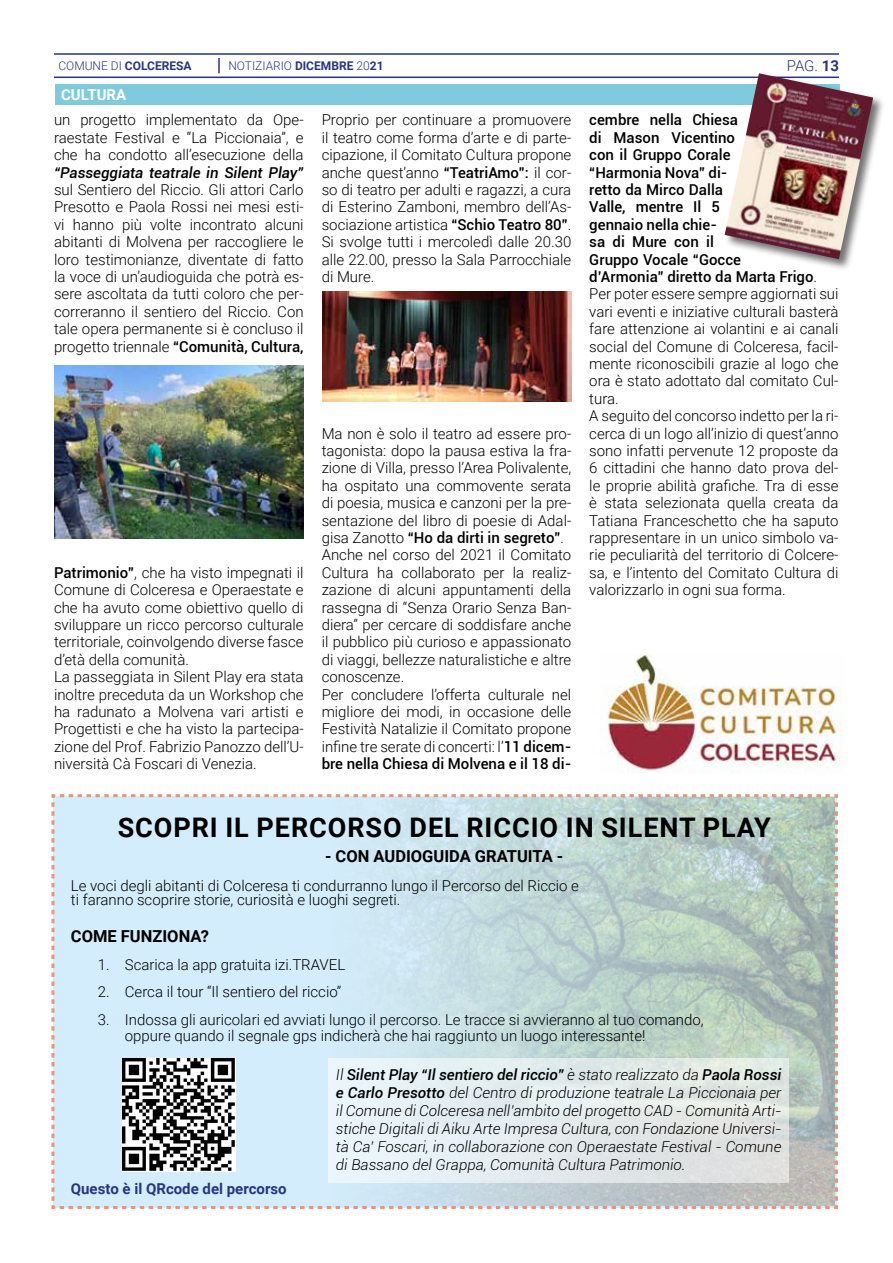
<style>
.page{position:relative;width:893px;height:1263px;background:#fff}
.page>*{position:absolute;margin:0;border:0;box-sizing:border-box;transform-origin:0 0}
.t1{font:700 27px "Roboto";letter-spacing:.035em;color:#000}
.t2{font:700 16.5px "Roboto";color:#000}
.t3{font:300 15px/17.4px "Roboto";color:#000}
.t4{font:italic 300 15px/18px "Roboto";color:#000;text-align:justify}
.t5{font:italic 500 15px "Roboto";color:#000}
.t6{font:700 15px "Roboto";color:#283583}
.t7{font:700 15px "Roboto";color:#fff}
.t8{font:300 15px "Roboto";color:#283583}
.t9{font:300 12px "Roboto";color:#283583}
.t10{font:700 12px "Roboto";color:#283583}
.s1{font-weight:300}
.s2{font-weight:700}
.s3{font-weight:500}
</style>
<div class="page">
<svg style="left:218px;top:58px;width:2px;height:15px"></svg>
<hr style="left:54px;top:53px;width:785px;height:2px;background:#283583">
<hr style="left:54px;top:77px;width:785px;height:1px;background:#283583">
<div style="left:51px;top:794px;width:787px;height:415px;background:#d4edfc"></div>
<img style="left:332px;top:797px;width:503px;height:408px">
<div style="left:55px;top:84px;width:785px;height:21px;background:#7fcadd"></div>
<img style="left:54px;top:365px;width:250px;height:174px">
<div style="left:723px;top:72px;width:162px;height:199px;background:#000;opacity:.55"></div>
<img style="left:725px;top:73px;width:148px;height:186px">
<img style="left:322px;top:291px;width:249px;height:111px">
<img style="left:600px;top:654px;width:242px;height:119px">
<img style="left:123px;top:1059px;width:112px;height:112px">
<div style="left:328px;top:1058px;width:461px;height:125px;background:linear-gradient(to right,#e9f5fc,#dfe2de)"></div>
<p class="t10" style="left:58px;top:57px;width:135px"><span class="s1">COMUNE DI</span> COLCERESA</p>
<p class="t9" style="left:228px;top:57px;width:157px">NOTIZIARIO <span class="s2">DICEMBRE</span> 20<span class="s2">21</span></p>
<p class="t8" style="left:787px;top:55px;width:54px">PAG. <span class="s2">13</span></p>
<p class="t7" style="left:61px;top:84px;width:67px">CULTURA</p>
<p class="t3" style="left:54px;top:111px;width:251px;text-align:justify">un progetto implementato da Ope&shy;raestate Festival e “La Piccionaia”, e che ha condotto all’esecuzione della</p>
<p class="t5" style="left:54px;top:162px;width:251px">“Passeggiata teatrale in Silent Play”</p>
<p class="t3" style="left:54px;top:180px;width:251px;text-align:justify">sul Sentiero del Riccio. Gli attori Carlo Presotto e Paola Rossi nei mesi esti&shy;vi hanno più volte incontrato alcuni abitanti di Molvena per raccogliere le loro testimonianze, diventate di fatto la voce di un’audioguida che potrà es&shy;sere ascoltata da tutti coloro che per&shy;correranno il sentiero del Riccio. Con tale opera permanente si è concluso il progetto triennale <span class="s3">“Comunità, Cultura,</span></p>
<p class="t3" style="left:589px;top:111px;width:251px"><span class="s3">cembre nella Chiesa<br>di Mason Vicentino<br>con il Gruppo Corale<br>“Harmonia Nova” di-<br>retto da Mirco Dalla<br>Valle, mentre Il 5<br>gennaio nella chie-<br>sa di Mure con il<br>Gruppo Vocale “Gocce<br>d’Armonia” diretto da Marta Frigo</span>.<br>Per poter essere sempre aggiornati sui vari eventi e iniziative culturali basterà fare attenzione ai volantini e ai canali social del Comune di Colceresa, facil&shy;mente riconoscibili grazie al logo che ora è stato adottato dal comitato Cul&shy;tura.<br>A seguito del concorso indetto per la ri&shy;cerca di un logo all’inizio di quest’anno sono infatti pervenute 12 proposte da<br>6 cittadini che hanno dato prova del&shy;le proprie abilità grafiche. Tra di esse è stata selezionata quella creata da<br>Tatiana Franceschetto che ha saputo rappresentare in un unico simbolo va&shy;rie peculiarità del territorio di Colcere&shy;sa, e l’intento del Comitato Cultura di valorizzarlo in ogni sua forma.</p>
<p class="t3" style="left:322px;top:111px;width:251px;text-align:justify">Proprio per continuare a promuovere il teatro come forma d’arte e di parte&shy;cipazione, il Comitato Cultura propone anche quest’anno <span class="s3">“TeatriAmo”:</span> il cor&shy;so di teatro per adulti e ragazzi, a cura di Esterino Zamboni, membro dell’As&shy;sociazione artistica <span class="s3">“Schio Teatro 80”</span>.<br>Si svolge tutti i mercoledì dalle 20.30 alle 22.00, presso la Sala Parrocchiale di Mure.</p>
<p class="t3" style="left:322px;top:424px;width:251px">Ma non è solo il teatro ad essere pro&shy;tagonista: dopo la pausa estiva la fra&shy;zione di Villa, presso l’Area Polivalente, ha ospitato una commovente serata di poesia, musica e canzoni per la pre&shy;sentazione del libro di poesie di Adal&shy;gisa Zanotto <span class="s3">“Ho da dirti in segreto”</span>.<br>Anche nel corso del 2021 il Comitato Cultura ha collaborato per la realiz&shy;zazione di alcuni appuntamenti della rassegna di “Senza Orario Senza Ban&shy;diera” per cercare di soddisfare anche il pubblico più curioso e appassionato di viaggi, bellezze naturalistiche e altre conoscenze.<br>Per concludere l’offerta culturale nel migliore dei modi, in occasione delle Festività Natalizie il Comitato propone infine tre serate di concerti: l’<span class="s3">11 dicem&shy;bre nella Chiesa di Molvena e il 18 di-</span></p>
<p class="t3" style="left:54px;top:563px;width:251px"><span class="s3">Patrimonio”</span>, che ha visto impegnati il Comune di Colceresa e Operaestate e che ha avuto come obiettivo quello di sviluppare un ricco percorso culturale territoriale, coinvolgendo diverse fasce d’età della comunità.<br>La passeggiata in Silent Play era stata inoltre preceduta da un Workshop che ha radunato a Molvena vari artisti e Progettisti e che ha visto la partecipa&shy;zione del Prof. Fabrizio Panozzo dell’U&shy;niversità Cà Foscari di Venezia.</p>
<h1 class="t1" style="left:118px;top:808px;width:655px">SCOPRI IL PERCORSO DEL RICCIO IN SILENT PLAY</h1>
<p class="t2" style="left:325px;top:845px;width:240px">- CON AUDIOGUIDA GRATUITA -</p>
<p class="t3" style="left:71px;top:878px;width:510px;line-height:13.5px">Le voci degli abitanti di Colceresa ti condurranno lungo il Percorso del Riccio e ti faranno scoprire storie, curiosità e luoghi segreti.</p>
<p class="t2" style="left:71px;top:924px;width:140px">COME FUNZIONA?</p>
<p class="t3" style="left:98px;top:955px;width:249px">1. Scarica la app gratuita izi.TRAVEL</p>
<p class="t3" style="left:98px;top:983px;width:245px">2. Cerca il tour “Il sentiero del riccio”</p>
<p class="t3" style="left:125px;top:1011px;width:580px;line-height:15.8px;text-indent:-27px">3. Indossa gli auricolari ed avviati lungo il percorso. Le tracce si avvieranno al tuo comando, oppure quando il segnale gps indicherà che hai raggiunto un luogo interessante!</p>
<p class="t6" style="left:71px;top:1178px;width:217px">Questo è il QRcode del percorso</p>
<p class="t4" style="left:336px;top:1065px;width:447px">Il <span class="s3">Silent Play “Il sentiero del riccio”</span> è stato realizzato da <span class="s3">Paola Rossi e Carlo Presotto</span> del Centro di produzione teatrale La Piccionaia per il Comune di Colceresa nell’ambito del progetto CAD - Comunità Arti&shy;stiche Digitali di Aiku Arte Impresa Cultura, con Fondazione Universi&shy;tà Ca’ Foscari, in collaborazione con Operaestate Festival - Comune di Bassano del Grappa, Comunità Cultura Patrimonio.</p>
</div>
